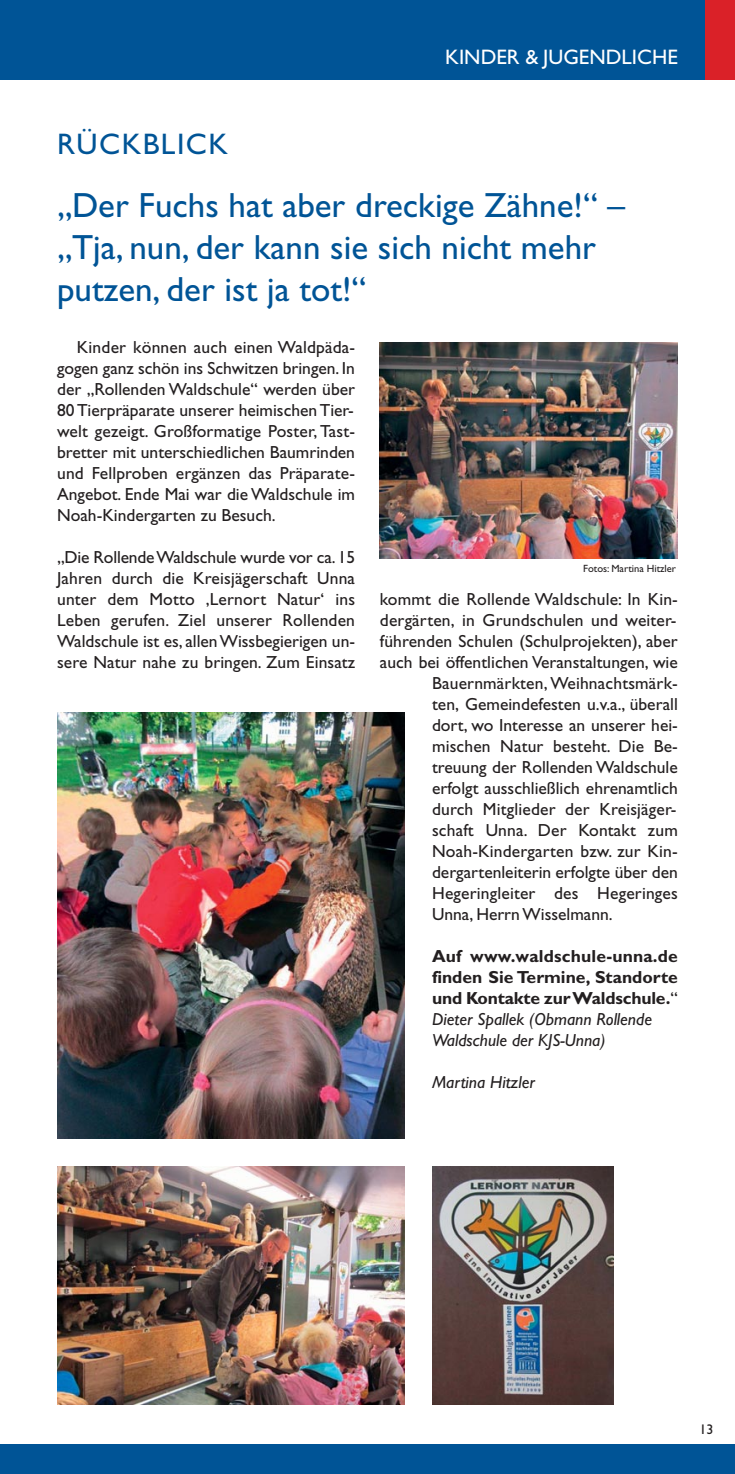
<style>
.page{position:relative;width:735px;height:1474px;background:#fff}
.page>*{position:absolute;margin:0;border:0;box-sizing:border-box;transform-origin:0 0}
.t1{font:35px/42px "Gill Sans";color:#005496}
.t2{font:29.75px "Gill Sans";letter-spacing:.05em;color:#005496}
.t3{font:21px "Gill Sans";color:#fff}
.t4{font:17.5px/21px "Gill Sans";color:#231f20;text-align:justify}
.t5{font:700 17.5px/21px "Gill Sans";color:#231f20}
.t6{font:italic 17.5px "Gill Sans";color:#231f20}
.t7{font:14px "Gill Sans";color:#231f20}
.t8{font:10.5px "Gill Sans";color:#231f20}
.s1{font-weight:400}
.s2{font-weight:400;font-style:italic}
</style>
<div class="page">
<div style="left:0;top:0;width:734px;height:79px;background:#005496"></div>
<div style="left:704px;top:0;width:30px;height:79px;background:#da2128"></div>
<div style="left:0;top:1444px;width:734px;height:29px;background:#005496"></div>
<img style="left:379px;top:342px;width:298px;height:216px">
<img style="left:57px;top:712px;width:347px;height:426px">
<img style="left:432px;top:1166px;width:181px;height:238px">
<img style="left:57px;top:1166px;width:347px;height:238px">
<p class="t3" style="left:445px;top:50px;width:234px">KINDER &amp; JUGENDLICHE</p>
<h2 class="t2" style="left:57px;top:134px;width:172px">RÜCKBLICK</h2>
<h1 class="t1" style="left:57px;top:188px;width:569px">„Der Fuchs hat aber dreckige Zähne!“ – „Tja, nun, der kann sie sich nicht mehr putzen, der ist ja tot!“</h1>
<p class="t4" style="left:57px;top:338px;width:299px;text-indent:20px">Kinder können auch einen Waldpäda - gogen ganz schön ins Schwitzen bringen. In der „Rollenden Waldschule“ werden über 80 Tierpräparate unserer heimischen Tier&shy;welt gezeigt. Großformatige Poster, Tast&shy;bretter mit unterschiedlichen Baumrinden und Fellproben ergänzen das Präparate-Angebot. Ende Mai war die Waldschule im Noah-Kindergarten zu Besuch.</p>
<p class="t4" style="left:57px;top:548px;width:299px">„Die Rollende Waldschule wurde vor ca. 15<br>Jahren durch die Kreisjägerschaft Unna unter dem Motto ‚Lernort Natur‘ ins Leben gerufen. Ziel unserer Rollenden Waldschule ist es, allen Wissbegierigen un&shy;sere Natur nahe zu bringen. Zum Einsatz</p>
<p class="t8" style="left:583px;top:565px;width:94px">Fotos: Martina Hitzler</p>
<p class="t4" style="left:379px;top:590px;width:299px">kommt die Rollende Waldschule: In Kin-</p>
<p class="t4" style="left:379px;top:611px;width:298px">dergärten, in Grundschulen und weiter-</p>
<p class="t4" style="left:379px;top:632px;width:299px">führenden Schulen (Schulprojekten), aber</p>
<p class="t4" style="left:379px;top:653px;width:299px">auch bei öffentlichen Veranstaltungen, wie</p>
<p class="t4" style="left:432px;top:674px;width:247px">Bauernmärkten, Weihnachtsmärk-</p>
<p class="t4" style="left:432px;top:695px;width:247px">ten, Gemeindefesten u.v.a., überall</p>
<p class="t4" style="left:432px;top:716px;width:247px">dort, wo Interesse an unserer hei-</p>
<p class="t4" style="left:432px;top:737px;width:247px">mischen Natur besteht. Die Be-</p>
<p class="t4" style="left:432px;top:758px;width:247px">treuung der Rollenden Waldschule</p>
<p class="t4" style="left:432px;top:779px;width:247px">erfolgt ausschließlich ehrenamtlich</p>
<p class="t4" style="left:432px;top:800px;width:246px">durch Mitglieder der Kreisjäger-</p>
<p class="t4" style="left:432px;top:821px;width:247px">schaft Unna. Der Kontakt zum</p>
<p class="t4" style="left:432px;top:842px;width:247px">Noah-Kindergarten bzw. zur Kin-</p>
<p class="t4" style="left:432px;top:863px;width:247px">dergartenleiterin erfolgte über den</p>
<p class="t4" style="left:432px;top:884px;width:247px">Hegeringleiter des Hegeringes</p>
<p class="t4" style="left:432px;top:905px;width:182px">Unna, Herrn Wisselmann.</p>
<p class="t5" style="left:432px;top:947px;width:247px">Auf www.waldschule-unna.de finden Sie Termine, Standorte und Kontakte zur Waldschule.<span class="s1">“<br></span><span class="s2">Dieter Spallek (Obmann Rollende<br>Waldschule der KJS-Unna)</span></p>
<p class="t6" style="left:432px;top:1076px;width:104px">Martina Hitzler</p>
<p class="t7" style="left:699px;top:1424px;width:15px">13</p>
</div>
